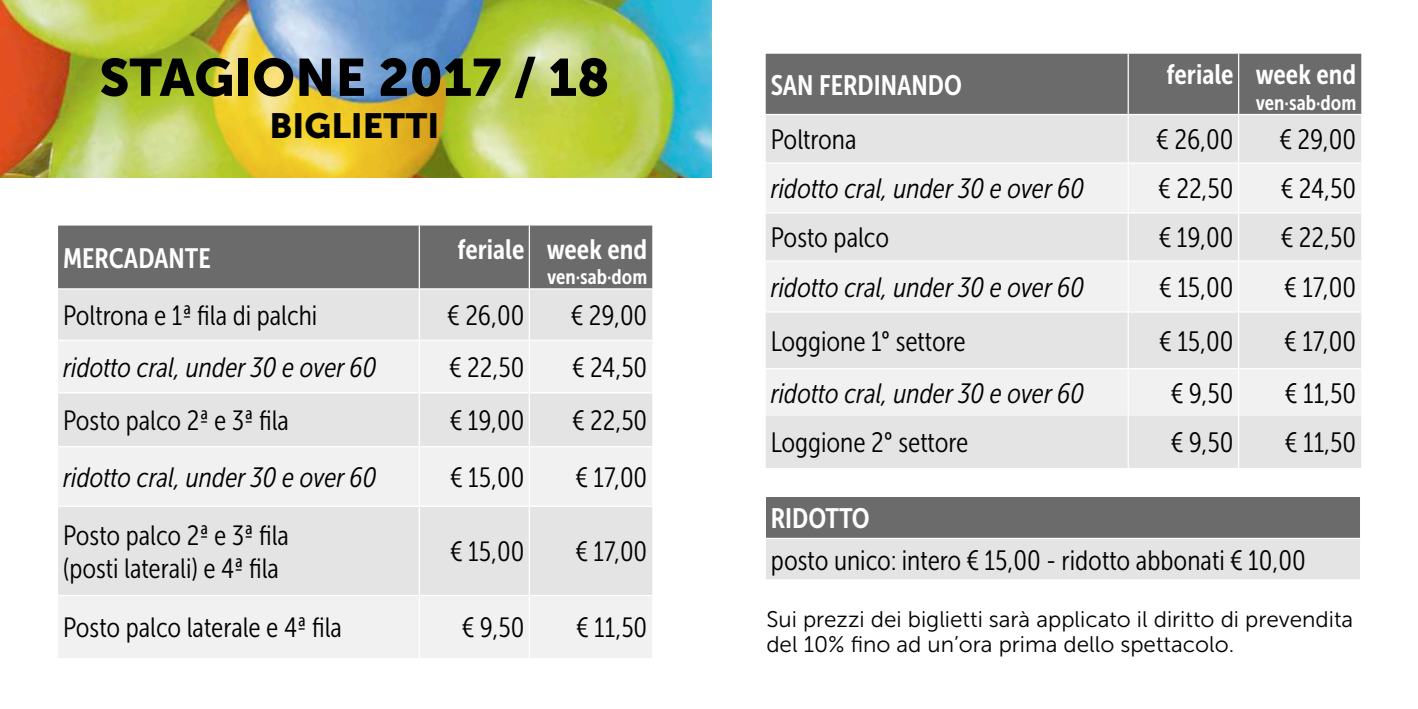
<style>
.page{position:relative;width:1418px;height:709px;background:#fff}
.page>*{position:absolute;margin:0;border:0;box-sizing:border-box;transform-origin:0 0}
.t1{font:52.25px "Museo Sans 900";color:#000}
.t2{font:34.75px "Museo Sans 900";color:#000}
.t3{font:28px "Museo Sans Cond 300";color:#000}
.t4{font:italic 28px "Museo Sans Cond 300";color:#000}
.t5{font:28px "Museo Sans Cond 700";color:#fff}
.t6{font:27.75px/33.5px "Museo Sans Cond 300";color:#000}
.t7{font:27.75px "Museo Sans Cond 700";color:#fff}
.t8{font:22.5px/25px "Museo Sans 300";color:#000}
.t9{font:21px "Museo Sans Cond 700";color:#fff}
.s1{font-size:27.75px}
</style>
<div class="page">
<img style="left:0;top:0;width:711px;height:177px">
<div style="left:58px;top:225px;width:594px;height:63px;background:#6b6b6b"></div>
<div style="left:58px;top:289px;width:594px;height:51px;background:#e4e4e4"></div>
<svg style="left:58px;top:341px;width:594px;height:317px;fill:#f1f1f1"></svg>
<hr style="left:58px;top:392px;width:361px;height:1px;background:#fff">
<hr style="left:420px;top:392px;width:109px;height:1px;background:#fff">
<hr style="left:530px;top:392px;width:122px;height:1px;background:#fff">
<hr style="left:58px;top:446px;width:361px;height:1px;background:#fff">
<hr style="left:420px;top:446px;width:109px;height:1px;background:#fff">
<hr style="left:530px;top:446px;width:122px;height:1px;background:#fff">
<hr style="left:58px;top:505px;width:361px;height:2px;background:#fff">
<hr style="left:420px;top:505px;width:109px;height:2px;background:#fff">
<hr style="left:530px;top:505px;width:122px;height:2px;background:#fff">
<hr style="left:58px;top:595px;width:361px;height:1px;background:#fff">
<hr style="left:420px;top:595px;width:109px;height:1px;background:#fff">
<hr style="left:530px;top:595px;width:122px;height:1px;background:#fff">
<hr style="left:419px;top:225px;width:1px;height:64px;background:#fff">
<hr style="left:529px;top:225px;width:1px;height:64px;background:#fff">
<hr style="left:419px;top:289px;width:1px;height:51px;background:#fff">
<hr style="left:529px;top:289px;width:1px;height:51px;background:#fff">
<hr style="left:419px;top:340px;width:1px;height:53px;background:#fff">
<hr style="left:529px;top:340px;width:1px;height:53px;background:#fff">
<hr style="left:419px;top:393px;width:1px;height:53px;background:#fff">
<hr style="left:529px;top:393px;width:1px;height:53px;background:#fff">
<hr style="left:419px;top:446px;width:1px;height:60px;background:#fff">
<hr style="left:529px;top:446px;width:1px;height:60px;background:#fff">
<hr style="left:419px;top:506px;width:1px;height:89px;background:#fff">
<hr style="left:529px;top:506px;width:1px;height:89px;background:#fff">
<hr style="left:419px;top:595px;width:1px;height:63px;background:#fff">
<hr style="left:529px;top:595px;width:1px;height:63px;background:#fff">
<div style="left:766px;top:497px;width:594px;height:41px;background:#6b6b6b"></div>
<div style="left:766px;top:538px;width:594px;height:42px;background:#e4e4e4"></div>
<hr style="left:766px;top:538px;width:593px;height:1px;background:#fff">
<hr style="left:1359px;top:538px;width:2px;height:41px;background:#fff">
<hr style="left:766px;top:579px;width:595px;height:1px;background:#fff">
<hr style="left:1359px;top:497px;width:2px;height:41px;background:#fff">
<div style="left:765px;top:54px;width:596px;height:60px;background:#6b6b6b"></div>
<div style="left:766px;top:115px;width:595px;height:353px;background:#e4e4e4"></div>
<svg style="left:766px;top:164px;width:595px;height:251px;fill:#f1f1f1"></svg>
<hr style="left:765px;top:162px;width:362px;height:2px;background:#fff">
<hr style="left:1128px;top:162px;width:109px;height:2px;background:#fff">
<hr style="left:1239px;top:162px;width:122px;height:2px;background:#fff">
<hr style="left:765px;top:212px;width:362px;height:1px;background:#fff">
<hr style="left:1128px;top:212px;width:109px;height:1px;background:#fff">
<hr style="left:1239px;top:212px;width:122px;height:1px;background:#fff">
<hr style="left:765px;top:260px;width:362px;height:2px;background:#fff">
<hr style="left:1128px;top:260px;width:109px;height:2px;background:#fff">
<hr style="left:1239px;top:260px;width:122px;height:2px;background:#fff">
<hr style="left:765px;top:311px;width:362px;height:1px;background:#fff">
<hr style="left:1128px;top:311px;width:109px;height:1px;background:#fff">
<hr style="left:1239px;top:311px;width:122px;height:1px;background:#fff">
<hr style="left:765px;top:368px;width:362px;height:1px;background:#fff">
<hr style="left:1128px;top:368px;width:109px;height:1px;background:#fff">
<hr style="left:1239px;top:368px;width:122px;height:1px;background:#fff">
<hr style="left:1127px;top:54px;width:1px;height:60px;background:#fff">
<hr style="left:1237px;top:54px;width:2px;height:60px;background:#fff">
<hr style="left:1127px;top:114px;width:1px;height:49px;background:#fff">
<hr style="left:1237px;top:114px;width:2px;height:49px;background:#fff">
<hr style="left:1127px;top:163px;width:1px;height:50px;background:#fff">
<hr style="left:1237px;top:163px;width:2px;height:50px;background:#fff">
<hr style="left:1127px;top:213px;width:1px;height:48px;background:#fff">
<hr style="left:1237px;top:213px;width:2px;height:48px;background:#fff">
<hr style="left:1127px;top:261px;width:1px;height:51px;background:#fff">
<hr style="left:1237px;top:261px;width:2px;height:51px;background:#fff">
<hr style="left:1127px;top:312px;width:1px;height:57px;background:#fff">
<hr style="left:1237px;top:312px;width:2px;height:57px;background:#fff">
<hr style="left:1127px;top:369px;width:1px;height:46px;background:#fff">
<hr style="left:1237px;top:369px;width:2px;height:46px;background:#fff">
<hr style="left:1127px;top:415px;width:1px;height:53px;background:#fff">
<hr style="left:1237px;top:415px;width:2px;height:53px;background:#fff">
<h1 class="t1" style="left:99px;top:48px;width:512px">STAGIONE 2017 / 18</h1>
<p class="t2" style="left:270px;top:106px;width:171px">BIGLIETTI</p>
<p class="t7" style="left:63px;top:243px;width:149px">MERCADANTE</p>
<p class="t7" style="left:457px;top:234px;width:191px">feriale week end</p>
<p class="t9" style="left:547px;top:265px;width:102px">ven·sab·dom</p>
<p class="t6" style="left:63px;top:299px;width:256px">Poltrona e 1ª fila di palchi</p>
<p class="t6" style="left:447px;top:299px;width:78px">€ 26,00</p>
<p class="t6" style="left:571px;top:299px;width:78px">€ 29,00</p>
<p class="t4" style="left:63px;top:352px;width:315px">ridotto cral, under 30 e over 60</p>
<p class="t6" style="left:449px;top:351px;width:76px">€ 22,50</p>
<p class="t6" style="left:572px;top:351px;width:76px">€ 24,50</p>
<p class="t6" style="left:63px;top:404px;width:227px">Posto palco 2ª e 3ª fila</p>
<p class="t6" style="left:450px;top:404px;width:76px">€ 19,00</p>
<p class="t6" style="left:572px;top:404px;width:76px">€ 22,50</p>
<p class="t4" style="left:63px;top:462px;width:315px">ridotto cral, under 30 e over 60</p>
<p class="t6" style="left:450px;top:461px;width:75px">€ 15,00</p>
<p class="t6" style="left:576px;top:461px;width:73px">€ 17,00</p>
<p class="t6" style="left:63px;top:518px;width:227px">Posto palco 2ª e 3ª fila (posti laterali) e 4ª fila</p>
<p class="t6" style="left:450px;top:535px;width:75px">€ 15,00</p>
<p class="t6" style="left:576px;top:535px;width:73px">€ 17,00</p>
<p class="t6" style="left:63px;top:611px;width:280px">Posto palco laterale e 4ª fila</p>
<p class="t6" style="left:462px;top:611px;width:64px">€ 9,50</p>
<p class="t6" style="left:576px;top:611px;width:72px">€ 11,50</p>
<p class="t5" style="left:770px;top:69px;width:193px">SAN FERDINANDO</p>
<p class="t5" style="left:1166px;top:59px;width:191px">feriale <span class="s1">week end</span></p>
<p class="t9" style="left:1255px;top:91px;width:102px">ven·sab·dom</p>
<p class="t3" style="left:770px;top:124px;width:87px">Poltrona</p>
<p class="t3" style="left:1156px;top:124px;width:78px">€ 26,00</p>
<p class="t3" style="left:1279px;top:124px;width:78px">€ 29,00</p>
<p class="t4" style="left:770px;top:174px;width:315px">ridotto cral, under 30 e over 60</p>
<p class="t3" style="left:1158px;top:174px;width:77px">€ 22,50</p>
<p class="t3" style="left:1280px;top:174px;width:77px">€ 24,50</p>
<p class="t3" style="left:770px;top:223px;width:120px">Posto palco</p>
<p class="t3" style="left:1159px;top:223px;width:76px">€ 19,00</p>
<p class="t3" style="left:1281px;top:223px;width:77px">€ 22,50</p>
<p class="t4" style="left:770px;top:272px;width:315px">ridotto cral, under 30 e over 60</p>
<p class="t3" style="left:1159px;top:272px;width:76px">€ 15,00</p>
<p class="t3" style="left:1284px;top:272px;width:73px">€ 17,00</p>
<p class="t3" style="left:770px;top:326px;width:197px">Loggione 1° settore</p>
<p class="t3" style="left:1159px;top:326px;width:76px">€ 15,00</p>
<p class="t3" style="left:1284px;top:326px;width:73px">€ 17,00</p>
<p class="t4" style="left:770px;top:378px;width:315px">ridotto cral, under 30 e over 60</p>
<p class="t3" style="left:1171px;top:378px;width:64px">€ 9,50</p>
<p class="t3" style="left:1285px;top:378px;width:73px">€ 11,50</p>
<p class="t3" style="left:770px;top:427px;width:199px">Loggione 2° settore</p>
<p class="t3" style="left:1171px;top:427px;width:64px">€ 9,50</p>
<p class="t3" style="left:1285px;top:427px;width:73px">€ 11,50</p>
<p class="t5" style="left:771px;top:503px;width:100px">RIDOTTO</p>
<p class="t3" style="left:771px;top:545px;width:536px">posto unico: intero € 15,00 - ridotto abbonati € 10,00</p>
<p class="t8" style="left:766px;top:607px;width:588px">Sui prezzi dei biglietti sarà applicato il diritto di prevendita del 10% fino ad un’ora prima dello spettacolo.</p>
</div>
